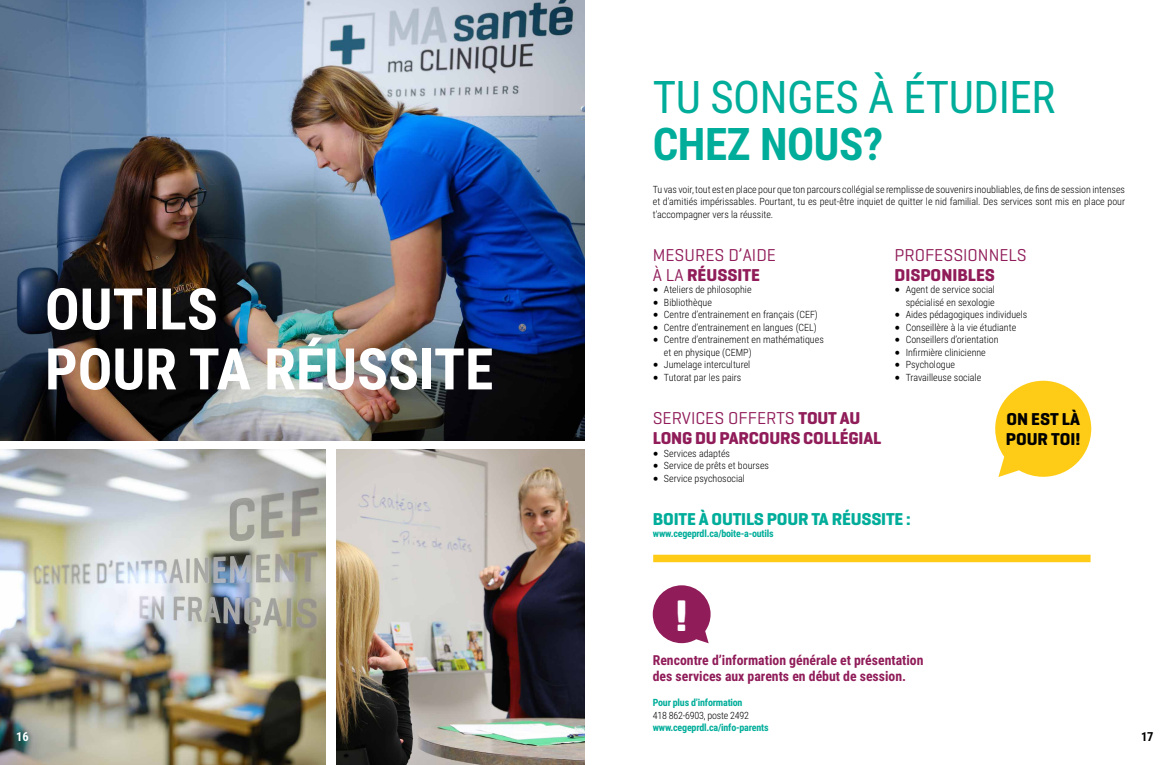
<style>
.page{position:relative;width:1170px;height:765px;background:#fff}
.page>*{position:absolute;margin:0;border:0;box-sizing:border-box;transform-origin:0 0}
.t1{font:700 57.5px/60px "Roboto Condensed";color:#fff}
.t2{font:45px "Roboto Condensed";letter-spacing:-.01em;color:#00ad9a}
.t3{font:700 45px "Roboto Condensed";letter-spacing:-.01em;color:#00ad9a}
.t4{font:700 45px "Geogrotesque";color:#fff}
.t5{font:700 17.5px/20px "Geogrotesque";letter-spacing:-.01em;color:#901c59}
.t6{font:17.5px/20px "Geogrotesque";color:#901c59}
.t7{font:700 17.5px "Geogrotesque";letter-spacing:-.01em;color:#00ad9a}
.t8{font:700 17.5px/20px "Geogrotesque";color:#000}
.t9{font:700 13.75px/16.2px "Roboto Condensed";color:#901c59}
.t10{font:700 12.5px "Roboto Condensed";color:#fff}
.t11{font:700 12.5px "Roboto Condensed";color:#000}
.t12{font:300 10px/12.5px "Roboto Condensed";color:#000;text-align:justify}
.t13{font:700 10px "Roboto Condensed";letter-spacing:-.02em;color:#00ad9a}
.t14{font:300 10px "Roboto Condensed";letter-spacing:-.02em;color:#000}
.s1{font-weight:700}
.s2{font-family:"Minion Pro";font-weight:400;font-size:15px}
.s3{font-weight:400}
</style>
<div class="page">
<svg style="left:995px;top:381px;width:96px;height:96px"></svg>
<img style="left:0;top:0;width:585px;height:440px">
<img style="left:0;top:449px;width:325px;height:316px">
<img style="left:337px;top:449px;width:248px;height:316px">
<svg style="left:653px;top:585px;width:58px;height:58px"></svg>
<div style="left:653px;top:555px;width:438px;height:7px;background:#fecc17"></div>
<h1 class="t1" style="left:45px;top:277px;width:450px">OUTILS<br>POUR TA RÉUSSITE</h1>
<h2 class="t2" style="left:653px;top:65px;width:404px">TU SONGES À ÉTUDIER</h2>
<h2 class="t3" style="left:653px;top:112px;width:232px">CHEZ NOUS?</h2>
<p class="t12" style="left:653px;top:182px;width:474px">Tu vas voir, tout est en place pour que ton parcours collégial se remplisse de souvenirs inoubliables, de fins de session intenses et d’amitiés impérissables. Pourtant, tu es peut-être inquiet de quitter le nid familial. Des services sont mis en place pour t’accompagner vers la réussite.</p>
<h3 class="t6" style="left:653px;top:244px;width:125px">MESURES D’AIDE<br>À LA <span class="s1">RÉUSSITE</span></h3>
<p class="t12" style="left:653px;top:283px;width:100px"><span class="s2">•</span> Ateliers de philosophie</p>
<p class="t12" style="left:653px;top:295px;width:61px"><span class="s2">•</span> Bibliothèque</p>
<p class="t12" style="left:653px;top:308px;width:167px"><span class="s2">•</span> Centre d’entrainement en français (CEF)</p>
<p class="t12" style="left:653px;top:320px;width:166px"><span class="s2">•</span> Centre d’entrainement en langues (CEL)</p>
<p class="t12" style="left:664px;top:333px;width:161px;text-indent:-11px"><span class="s2">•</span> Centre d’entrainement en mathématiques et en physique (CEMP)</p>
<p class="t12" style="left:653px;top:358px;width:99px"><span class="s2">•</span> Jumelage interculturel</p>
<p class="t12" style="left:653px;top:370px;width:90px"><span class="s2">•</span> Tutorat par les pairs</p>
<h3 class="t5" style="left:653px;top:408px;width:230px"><span class="s3">SERVICES OFFERTS</span> TOUT AU<br>LONG DU PARCOURS COLLÉGIAL</h3>
<p class="t12" style="left:653px;top:447px;width:79px"><span class="s2">•</span> Services adaptés</p>
<p class="t12" style="left:653px;top:459px;width:118px"><span class="s2">•</span> Service de prêts et bourses</p>
<p class="t12" style="left:653px;top:472px;width:94px"><span class="s2">•</span> Service psychosocial</p>
<h3 class="t6" style="left:894px;top:244px;width:134px">PROFESSIONNELS</h3>
<h3 class="t5" style="left:894px;top:265px;width:102px">DISPONIBLES</h3>
<p class="t12" style="left:894px;top:283px;width:102px;text-align:right"><span class="s2">•</span> Agent de service social spécialisé en sexologie</p>
<p class="t12" style="left:894px;top:308px;width:134px"><span class="s2">•</span> Aides pédagogiques individuels</p>
<p class="t12" style="left:894px;top:320px;width:123px"><span class="s2">•</span> Conseillère à la vie étudiante</p>
<p class="t12" style="left:894px;top:333px;width:106px"><span class="s2">•</span> Conseillers d’orientation</p>
<p class="t12" style="left:894px;top:345px;width:93px"><span class="s2">•</span> Infirmière clinicienne</p>
<p class="t12" style="left:894px;top:358px;width:62px"><span class="s2">•</span> Psychologue</p>
<p class="t12" style="left:894px;top:370px;width:88px"><span class="s2">•</span> Travailleuse sociale</p>
<h3 class="t8" style="left:1006px;top:409px;width:76px">ON EST LÀ<br>POUR TOI!</h3>
<h3 class="t7" style="left:653px;top:508px;width:259px">BOITE À OUTILS POUR TA RÉUSSITE :</h3>
<p class="t13" style="left:653px;top:527px;width:122px">www.cegeprdl.ca/boite-a-outils</p>
<h2 class="t4" style="left:675px;top:588px;width:14px">!</h2>
<h3 class="t9" style="left:653px;top:651px;width:272px">Rencontre d’information générale et présentation des services aux parents en début de session.</h3>
<p class="t13" style="left:653px;top:696px;width:91px">Pour plus d’information</p>
<p class="t14" style="left:653px;top:708px;width:98px">418 862-6903, poste 2492</p>
<p class="t13" style="left:653px;top:721px;width:117px">www.cegeprdl.ca/info-parents</p>
<p class="t10" style="left:16px;top:727px;width:14px">16</p>
<p class="t11" style="left:1141px;top:727px;width:14px">17</p>
</div>
